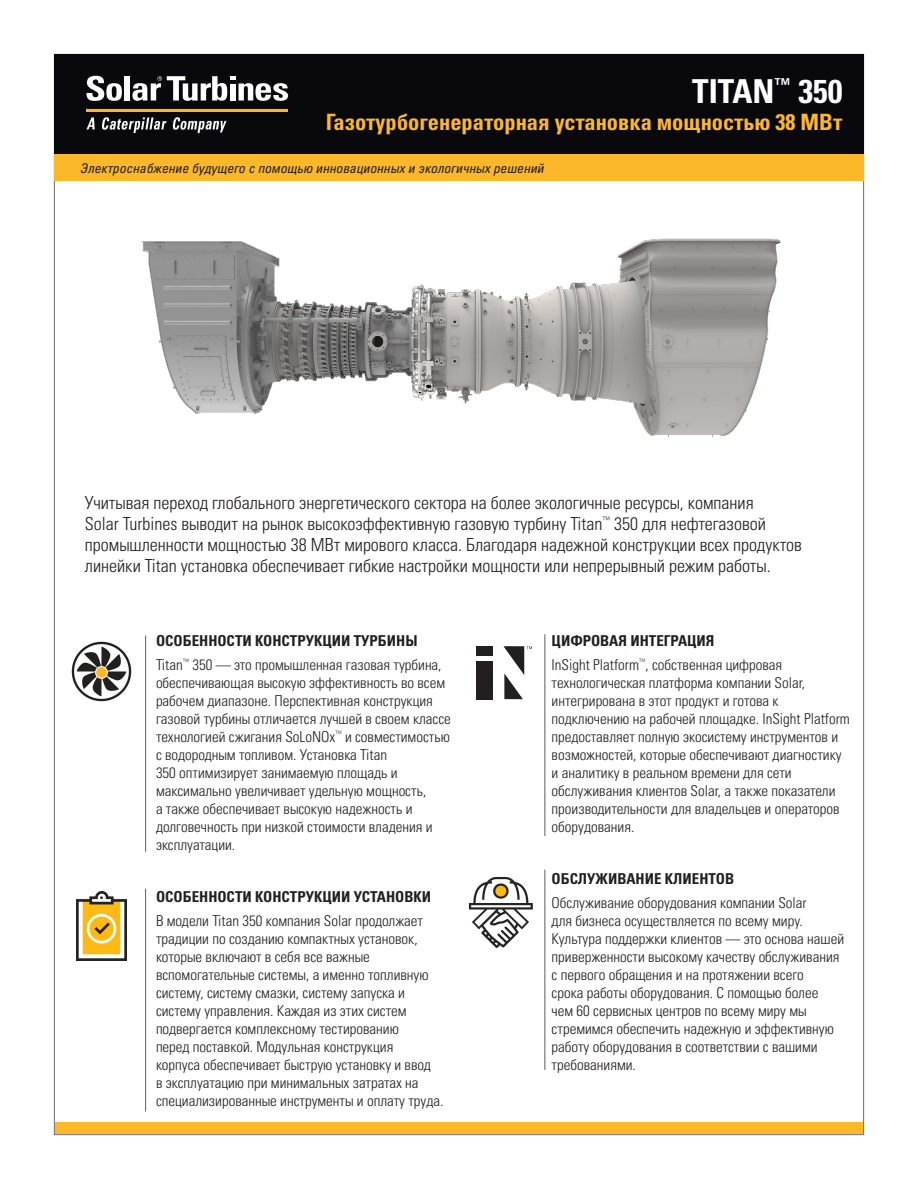
<style>
.page{position:relative;width:918px;height:1188px;background:#fff}
.page>*{position:absolute;margin:0;border:0;box-sizing:border-box;transform-origin:0 0}
.t1{font:33px "Univers LTCYR 67 Bold Cond";color:#fff}
.t2{font:22.5px "Univers LTCYR 67 Bold Cond";color:#fcb828}
.t3{font:18px/21px "Univers LTCYR 47 Light Cond";color:#231f20}
.t4{font:15px/18px "Univers LTCYR 47 Light Cond";color:#231f20}
.t5{font:15px "Univers LTCYR 67 Bold Cond";color:#231f20}
.t6{font:13.5px "Univers LTCYR 57 Condensed Obl";color:#231f20}
</style>
<div class="page">
<div style="left:55px;top:1122px;width:807px;height:12px;background:#fcb828"></div>
<div style="left:54px;top:54px;width:810px;height:101px;background:#08080d"></div>
<div style="left:54px;top:155px;width:810px;height:26px;background:#fcb828"></div>
<svg style="left:86px;top:117px;width:9px;height:12px"></svg>
<svg style="left:172px;top:117px;width:54px;height:16px"></svg>
<svg style="left:102px;top:117px;width:64px;height:16px"></svg>
<hr style="left:86px;top:109px;width:202px;height:2px;background:#fcb729">
<svg style="left:86px;top:76px;width:202px;height:25px"></svg>
<img style="left:142px;top:238px;width:639px;height:200px">
<img style="left:76px;top:892px;width:51px;height:69px">
<img style="left:71px;top:641px;width:61px;height:61px">
<div style="left:476px;top:646px;width:16px;height:10px;background:#231f20"></div>
<div style="left:476px;top:661px;width:16px;height:38px;background:#231f20"></div>
<svg style="left:503px;top:646px;width:29px;height:53px"></svg>
<img style="left:468px;top:877px;width:65px;height:71px">
<hr style="left:145px;top:636px;width:1px;height:216px;background:#6c6d70">
<hr style="left:544px;top:634px;width:1px;height:202px;background:#6c6d70">
<hr style="left:145px;top:889px;width:1px;height:222px;background:#6c6d70">
<hr style="left:544px;top:870px;width:1px;height:200px;background:#6c6d70">
<h1 class="t1" style="left:692px;top:71px;width:152px">TITAN<sup>™</sup> 350</h1>
<h2 class="t2" style="left:326px;top:108px;width:518px">Газотурбогенераторная установка мощностью 38 МВт</h2>
<p class="t6" style="left:80px;top:160px;width:465px">Электроснабжение будущего с помощью инновационных и экологичных решений</p>
<p class="t3" style="left:85px;top:492px;width:719px">Учитывая переход глобального энергетического сектора на более экологичные ресурсы, компания<br>Solar Turbines выводит на рынок высокоэффективную газовую турбину Titan<sup>™</sup> 350 для нефтегазовой промышленности мощностью 38 МВт мирового класса. Благодаря надежной конструкции всех продуктов линейки Titan установка обеспечивает гибкие настройки мощности или непрерывный режим работы.</p>
<p class="t5" style="left:156px;top:632px;width:263px">ОСОБЕННОСТИ КОНСТРУКЦИИ ТУРБИНЫ</p>
<p class="t4" style="left:156px;top:655px;width:296px">Titan<sup>™</sup> 350 — это промышленная газовая турбина, обеспечивающая высокую эффективность во всем рабочем диапазоне. Перспективная конструкция газовой турбины отличается лучшей в своем классе технологией сжигания SoLoNOx<sup>™</sup> и совместимостью с водородным топливом. Установка Titan<br>350 оптимизирует занимаемую площадь и максимально увеличивает удельную мощность,<br>а также обеспечивает высокую надежность и долговечность при низкой стоимости владения и эксплуатации.</p>
<p class="t5" style="left:156px;top:887px;width:277px">ОСОБЕННОСТИ КОНСТРУКЦИИ УСТАНОВКИ</p>
<p class="t4" style="left:156px;top:911px;width:289px">В модели Titan 350 компания Solar продолжает традиции по созданию компактных установок, которые включают в себя все важные вспомогательные системы, а именно топливную систему, систему смазки, систему запуска и систему управления. Каждая из этих систем подвергается комплексному тестированию<br>перед поставкой. Модульная конструкция<br>корпуса обеспечивает быструю установку и ввод<br>в эксплуатацию при минимальных затратах на специализированные инструменты и оплату труда.</p>
<p class="t5" style="left:552px;top:632px;width:164px">ЦИФРОВАЯ ИНТЕГРАЦИЯ</p>
<p class="t4" style="left:552px;top:655px;width:300px">InSight Platform<sup>™</sup>, собственная цифровая технологическая платформа компании Solar, интегрирована в этот продукт и готова к подключению на рабочей площадке. InSight Platform предоставляет полную экосистему инструментов и возможностей, которые обеспечивают диагностику и аналитику в реальном времени для сети обслуживания клиентов Solar, а также показатели производительности для владельцев и операторов оборудования.</p>
<p class="t5" style="left:552px;top:869px;width:184px">ОБСЛУЖИВАНИЕ КЛИЕНТОВ</p>
<p class="t4" style="left:552px;top:893px;width:294px">Обслуживание оборудования компании Solar<br>для бизнеса осуществляется по всему миру.<br>Культура поддержки клиентов — это основа нашей приверженности высокому качеству обслуживания с первого обращения и на протяжении всего<br>срока работы оборудования. С помощью более<br>чем 60 сервисных центров по всему миру мы стремимся обеспечить надежную и эффективную работу оборудования в соответствии с вашими требованиями.</p>
</div>
